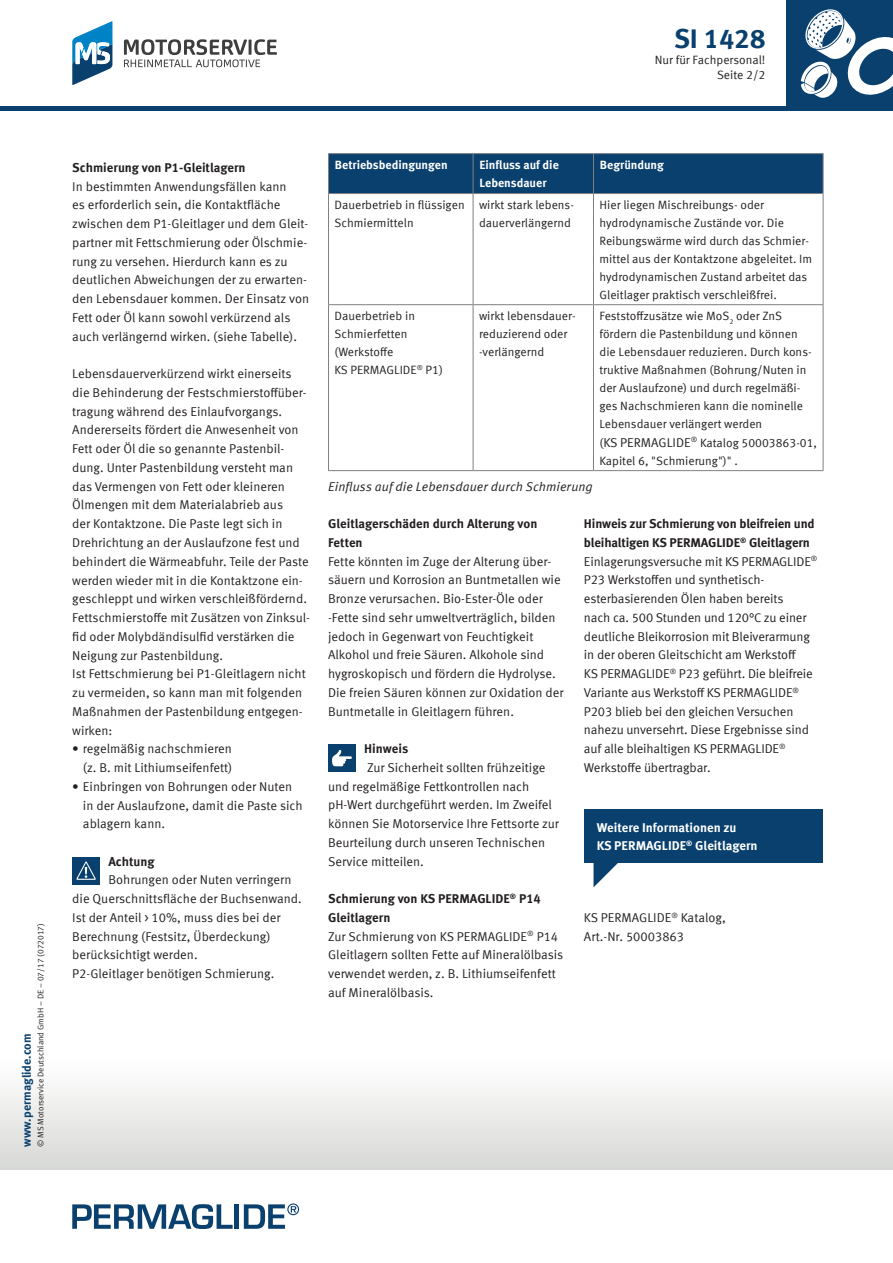
<style>
.page{position:relative;width:893px;height:1263px;background:#fff}
.page>*{position:absolute;margin:0;border:0;box-sizing:border-box;transform-origin:0 0}
.t1{font:700 27px "Meta Offc Pro";color:#09406e}
.t2{font:12.75px/18.8px "Meta Offc Pro Norm";color:#231f20}
.t3{font:700 12.75px/18.8px "Meta Offc Pro";letter-spacing:-.01em;color:#231f20}
.t4{font:700 12.75px/18px "Meta Offc Pro";color:#fff}
.t5{font:12.75px "Meta Offc Pro Norm Ita";letter-spacing:.005em;color:#231f20}
.t6{font:12px/18px "Meta Offc Pro Norm";color:#231f20}
.t7{font:700 12px/18px "Meta Offc Pro";color:#fff}
.t8{font:700 12px "Meta Offc Pro";color:#09406e}
.t9{font:8.25px "Meta Offc Pro Norm";color:#231f20}
.s1{font-size:12.75px}
</style>
<div class="page">
<div style="left:0;top:106px;width:893px;height:5px;background:#09406e"></div>
<div style="left:0;top:1054px;width:893px;height:115px;background:linear-gradient(to bottom,#fff,#d8d9d6)"></div>
<div style="left:787px;top:0;width:106px;height:106px;background:#09406e"></div>
<svg style="left:801px;top:9px;width:92px;height:89px"></svg>
<svg style="left:72px;top:1204px;width:161px;height:25px"></svg>
<div style="left:234px;top:1204px;width:5px;height:25px;background:#09406e"></div>
<svg style="left:244px;top:1203px;width:55px;height:26px"></svg>
<svg style="left:124px;top:39px;width:153px;height:28px"></svg>
<svg style="left:72px;top:21px;width:40px;height:64px"></svg>
<div style="left:329px;top:154px;width:494px;height:39px;background:#09406e"></div>
<svg style="left:329px;top:194px;width:494px;height:276px"></svg>
<hr style="left:328px;top:153px;width:145px;height:1px;background:#808083">
<hr style="left:328px;top:154px;width:1px;height:39px;background:#808083">
<hr style="left:473px;top:153px;width:120px;height:1px;background:#808083">
<hr style="left:473px;top:154px;width:1px;height:39px;background:#808083">
<hr style="left:593px;top:153px;width:230px;height:1px;background:#808083">
<hr style="left:593px;top:154px;width:1px;height:39px;background:#808083">
<hr style="left:328px;top:193px;width:145px;height:1px;background:#808083">
<hr style="left:473px;top:193px;width:120px;height:1px;background:#808083">
<hr style="left:593px;top:193px;width:230px;height:1px;background:#808083">
<hr style="left:823px;top:154px;width:1px;height:40px;background:#808083">
<hr style="left:328px;top:194px;width:1px;height:110px;background:#808083">
<hr style="left:473px;top:194px;width:1px;height:110px;background:#808083">
<hr style="left:593px;top:194px;width:1px;height:110px;background:#808083">
<hr style="left:823px;top:194px;width:1px;height:110px;background:#808083">
<hr style="left:328px;top:304px;width:145px;height:1px;background:#808083">
<hr style="left:328px;top:305px;width:1px;height:165px;background:#808083">
<hr style="left:473px;top:304px;width:120px;height:1px;background:#808083">
<hr style="left:473px;top:305px;width:1px;height:165px;background:#808083">
<hr style="left:593px;top:304px;width:230px;height:1px;background:#808083">
<hr style="left:593px;top:305px;width:1px;height:165px;background:#808083">
<hr style="left:823px;top:305px;width:1px;height:165px;background:#808083">
<hr style="left:328px;top:470px;width:145px;height:1px;background:#808083">
<hr style="left:473px;top:470px;width:120px;height:1px;background:#808083">
<hr style="left:593px;top:470px;width:230px;height:1px;background:#808083">
<div style="left:72px;top:857px;width:28px;height:27px;background:#09406e"></div>
<svg style="left:76px;top:861px;width:20px;height:19px"></svg>
<div style="left:328px;top:744px;width:28px;height:28px;background:#09406e"></div>
<svg style="left:332px;top:750px;width:20px;height:16px"></svg>
<div style="left:584px;top:809px;width:238px;height:54px;background:#09406e"></div>
<svg style="left:594px;top:863px;width:24px;height:24px"></svg>
<h1 class="t1" style="left:674px;top:18px;width:93px">SI 1428</h1>
<p class="t6" style="left:655px;top:50px;width:112px">Nur für Fachpersonal!</p>
<p class="t6" style="left:717px;top:65px;width:50px">Seite 2/2</p>
<p class="t9" style="left:34px;top:1147px;width:225px;rotate:-90deg">© MS Motorservice Deutschland GmbH – DE – 07/17 (072017)</p>
<p class="t8" style="left:17px;top:1147px;width:115px;rotate:-90deg">www.permaglide.com</p>
<p class="t3" style="left:72px;top:157px;width:175px">Schmierung von P1-Gleitlagern</p>
<p class="t2" style="left:72px;top:176px;width:238px">In bestimmten Anwendungsfällen kann<br>es erforderlich sein, die Kontaktfläche zwischen dem P1-Gleitlager und dem Gleit&shy;partner mit Fettschmierung oder Ölschmie&shy;rung zu versehen. Hierdurch kann es zu deutlichen Abweichungen der zu erwarten&shy;den Lebensdauer kommen. Der Einsatz von Fett oder Öl kann sowohl verkürzend als auch verlängernd wirken. (siehe Tabelle).</p>
<p class="t2" style="left:72px;top:364px;width:239px">Lebensdauerverkürzend wirkt einerseits die Behinderung der Festschmierstoffüber&shy;tragung während des Einlaufvorgangs.<br>Andererseits fördert die Anwesenheit von Fett oder Öl die so genannte Pastenbil&shy;dung. Unter Pastenbildung versteht man das Vermengen von Fett oder kleineren Ölmengen mit dem Materialabrieb aus<br>der Kontaktzone. Die Paste legt sich in Drehrichtung an der Auslaufzone fest und behindert die Wärmeabfuhr. Teile der Paste werden wieder mit in die Kontaktzone ein&shy;geschleppt und wirken verschleißfördernd.<br>Fettschmierstoffe mit Zusätzen von Zinksul&shy;fid oder Molybdändisulfid verstärken die Neigung zur Pastenbildung.<br>Ist Fettschmierung bei P1-Gleitlagern nicht zu vermeiden, so kann man mit folgenden Maßnahmen der Pastenbildung entgegen&shy;wirken:</p>
<p class="t2" style="left:72px;top:739px;width:162px;text-align:right">• regelmäßig nachschmieren (z. B. mit Lithiumseifenfett)</p>
<p class="t2" style="left:83px;top:776px;width:221px;text-indent:-11px">• Einbringen von Bohrungen oder Nuten in der Auslaufzone, damit die Paste sich ablagern kann.</p>
<p class="t3" style="left:108px;top:851px;width:48px">Achtung</p>
<p class="t2" style="left:72px;top:870px;width:231px;text-indent:36px">Bohrungen oder Nuten verringern die Querschnittsfläche der Buchsenwand.<br>Ist der Anteil &gt; 10%, muss dies bei der Berechnung (Festsitz, Überdeckung) berücksichtigt werden.<br>P2-Gleitlager benötigen Schmierung.</p>
<p class="t7" style="left:335px;top:155px;width:114px">Betriebsbedingungen</p>
<p class="t7" style="left:479px;top:155px;width:81px">Einfluss auf die<br>Lebensdauer</p>
<p class="t7" style="left:600px;top:155px;width:66px">Begründung</p>
<p class="t6" style="left:334px;top:195px;width:132px">Dauerbetrieb in flüssigen<br>Schmiermitteln</p>
<p class="t6" style="left:479px;top:195px;width:96px">wirkt stark lebens&shy;dauerverlängernd</p>
<p class="t6" style="left:599px;top:195px;width:214px">Hier liegen Mischreibungs- oder hydrodynamische Zustände vor. Die Reibungswärme wird durch das Schmier&shy;mittel aus der Kontaktzone abgeleitet. Im hydrodynamischen Zustand arbeitet das Gleitlager praktisch verschleißfrei.</p>
<p class="t6" style="left:334px;top:306px;width:110px">Dauerbetrieb in<br>Schmierfetten (Werkstoffe<br>KS PERMAGLIDE<sup>®</sup> P1)</p>
<p class="t6" style="left:479px;top:306px;width:97px">wirkt lebensdauer&shy;reduzierend oder -verlängernd</p>
<p class="t6" style="left:599px;top:306px;width:219px">Feststoffzusätze wie MoS<sub>2</sub> oder ZnS fördern die Pastenbildung und können die Lebensdauer reduzieren. Durch kons&shy;truktive Maßnahmen (Bohrung/Nuten in der Auslaufzone) und durch regelmäßi&shy;ges Nachschmieren kann die nominelle Lebensdauer verlängert werden<br>(<span class="s1">KS PERMAGLIDE</span><sup>®</sup> Katalog 50003863-01, Kapitel 6, "Schmierung")" .</p>
<p class="t5" style="left:328px;top:477px;width:266px">Einfluss auf die Lebensdauer durch Schmierung</p>
<p class="t3" style="left:328px;top:513px;width:211px">Gleitlagerschäden durch Alterung von<br>Fetten</p>
<p class="t2" style="left:328px;top:551px;width:237px">Fette könnten im Zuge der Alterung über&shy;säuern und Korrosion an Buntmetallen wie Bronze verursachen. Bio-Ester-Öle oder -Fette sind sehr umweltverträglich, bilden jedoch in Gegenwart von Feuchtigkeit Alkohol und freie Säuren. Alkohole sind hygroskopisch und fördern die Hydrolyse.<br>Die freien Säuren können zur Oxidation der Buntmetalle in Gleitlagern führen.</p>
<p class="t3" style="left:364px;top:738px;width:45px">Hinweis</p>
<p class="t2" style="left:328px;top:757px;width:232px;text-indent:39px">Zur Sicherheit sollten frühzeitige und regelmäßige Fettkontrollen nach pH-Wert durchgeführt werden. Im Zweifel können Sie Motorservice Ihre Fettsorte zur Beurteilung durch unseren Technischen Service mitteilen.</p>
<p class="t3" style="left:328px;top:888px;width:214px">Schmierung von KS PERMAGLIDE<sup>®</sup> P14<br>Gleitlagern</p>
<p class="t2" style="left:328px;top:926px;width:237px">Zur Schmierung von KS PERMAGLIDE<sup>®</sup> P14<br>Gleitlagern sollten Fette auf Mineralölbasis verwendet werden, z. B. Lithiumseifenfett auf Mineralölbasis.</p>
<p class="t3" style="left:584px;top:513px;width:232px">Hinweis zur Schmierung von bleifreien und bleihaltigen KS PERMAGLIDE<sup>®</sup> Gleitlagern</p>
<p class="t2" style="left:584px;top:551px;width:235px">Einlagerungsversuche mit KS PERMAGLIDE<sup>® </sup>P23 Werkstoffen und synthetisch&shy;esterbasierenden Ölen haben bereits<br>nach ca. 500 Stunden und 120°C zu einer deutliche Bleikorrosion mit Bleiverarmung in der oberen Gleitschicht am Werkstoff<br>KS PERMAGLIDE<sup>®</sup> P23 geführt. Die bleifreie Variante aus Werkstoff KS PERMAGLIDE<sup>® </sup>P203 blieb bei den gleichen Versuchen nahezu unversehrt. Diese Ergebnisse sind auf alle bleihaltigen KS PERMAGLIDE<sup>® </sup>Werkstoffe übertragbar.</p>
<p class="t4" style="left:597px;top:818px;width:162px">Weitere Informationen zu<br>KS PERMAGLIDE<sup>®</sup> Gleitlagern</p>
<p class="t2" style="left:584px;top:907px;width:143px">KS PERMAGLIDE<sup>®</sup> Katalog,<br>Art.-Nr. 50003863</p>
</div>
